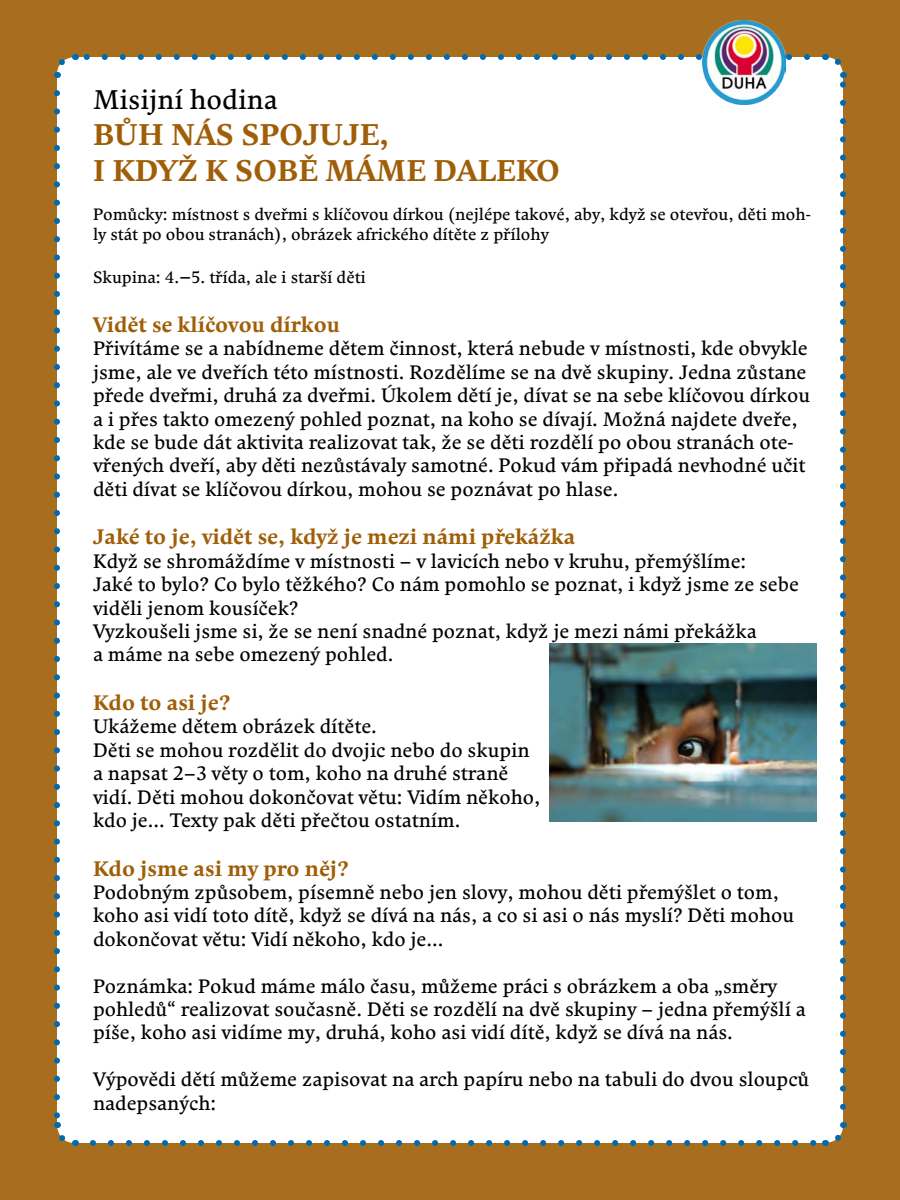
<style>
.page{position:relative;width:900px;height:1200px;background:#a86e20}
.page>*{position:absolute;margin:0;border:0;box-sizing:border-box;transform-origin:0 0}
.t1{font:700 30px/36px "Comenia Serif Pro";color:#9f5e07}
.t2{font:27px "Comenia Serif Pro";color:#000}
.t3{font:700 21px "Comenia Serif Pro";color:#9f5e07}
.t4{font:19.5px/23.4px "Comenia Serif Pro";color:#000}
.t5{font:16.5px/19.8px "Comenia Serif Pro";color:#000}
.s1{font-family:"Comenia Sans";font-size:19.5px}
.s2{font-family:"Comenia Sans"}
</style>
<div class="page">
<div style="left:57px;top:57px;width:786px;height:1086px;background:#fff;border-radius:18px"></div>
<svg style="left:840px;top:84px;width:6px;height:1023px"></svg>
<svg style="left:84px;top:54px;width:723px;height:6px"></svg>
<svg style="left:54px;top:93px;width:6px;height:1023px"></svg>
<svg style="left:93px;top:1140px;width:723px;height:6px"></svg>
<svg style="left:824px;top:54px;width:22px;height:24px"></svg>
<svg style="left:54px;top:54px;width:22px;height:24px"></svg>
<svg style="left:54px;top:1122px;width:22px;height:24px"></svg>
<svg style="left:825px;top:1122px;width:22px;height:24px"></svg>
<img style="left:702px;top:21px;width:83px;height:83px">
<img style="left:549px;top:644px;width:268px;height:178px">
<h2 class="t2" style="left:93px;top:80px;width:186px">Misijní hodina</h2>
<h1 class="t1" style="left:93px;top:116px;width:468px">BŮH NÁS SPOJUJE,<br>I KDYŽ K SOBĚ MÁME DALEKO</h1>
<p class="t5" style="left:93px;top:204px;width:719px">Pomůcky: místnost s dveřmi s klíčovou dírkou (nejlépe takové, aby, když se otevřou, děti moh&shy;ly stát po obou stranách), obrázek afrického dítěte z přílohy</p>
<p class="t5" style="left:93px;top:267px;width:274px">Skupina: 4.<span class="s1">−</span>5. třída, ale i starší děti</p>
<p class="t3" style="left:93px;top:310px;width:249px">Vidět se klíčovou dírkou</p>
<p class="t4" style="left:93px;top:337px;width:719px">Přivítáme se a nabídneme dětem činnost, která nebude v místnosti, kde obvykle jsme, ale ve dveřích této místnosti. Rozdělíme se na dvě skupiny. Jedna zůstane přede dveřmi, druhá za dveřmi. Úkolem dětí je, dívat se na sebe klíčovou dírkou a i přes takto omezený pohled poznat, na koho se dívají. Možná najdete dveře, kde se bude dát aktivita realizovat tak, že se děti rozdělí po obou stranách ote&shy;vřených dveří, aby děti nezůstávaly samotné. Pokud vám připadá nevhodné učit děti dívat se klíčovou dírkou, mohou se poznávat po hlase.</p>
<p class="t3" style="left:93px;top:522px;width:484px">Jaké to je, vidět se, když je mezi námi překážka</p>
<p class="t4" style="left:93px;top:549px;width:707px">Když se shromáždíme v místnosti <span class="s2">−</span> v lavicích nebo v kruhu, přemýšlíme:<br>Jaké to bylo? Co bylo těžkého? Co nám pomohlo se poznat, i když jsme ze sebe viděli jenom kousíček?<br>Vyzkoušeli jsme si, že se není snadné poznat, když je mezi námi překážka<br>a máme na sebe omezený pohled.</p>
<p class="t3" style="left:93px;top:688px;width:139px">Kdo to asi je?</p>
<p class="t4" style="left:93px;top:715px;width:449px">Ukážeme dětem obrázek dítěte.<br>Děti se mohou rozdělit do dvojic nebo do skupin a napsat 2<span class="s2">−</span>3 věty o tom, koho na druhé straně vidí. Děti mohou dokončovat větu: Vidím někoho, kdo je... Texty pak děti přečtou ostatním.</p>
<p class="t3" style="left:93px;top:853px;width:257px">Kdo jsme asi my pro něj?</p>
<p class="t4" style="left:93px;top:880px;width:703px">Podobným způsobem, písemně nebo jen slovy, mohou děti přemýšlet o tom, koho asi vidí toto dítě, když se dívá na nás, a co si asi o nás myslí? Děti mohou dokončovat větu: Vidí někoho, kdo je...</p>
<p class="t4" style="left:93px;top:974px;width:714px">Poznámka: Pokud máme málo času, můžeme práci s obrázkem a oba „směry pohledů“ realizovat současně. Děti se rozdělí na dvě skupiny <span class="s2">−</span> jedna přemýšlí a píše, koho asi vidíme my, druhá, koho asi vidí dítě, když se dívá na nás.</p>
<p class="t4" style="left:93px;top:1067px;width:718px">Výpovědi dětí můžeme zapisovat na arch papíru nebo na tabuli do dvou sloupců nadepsaných:</p>
</div>
